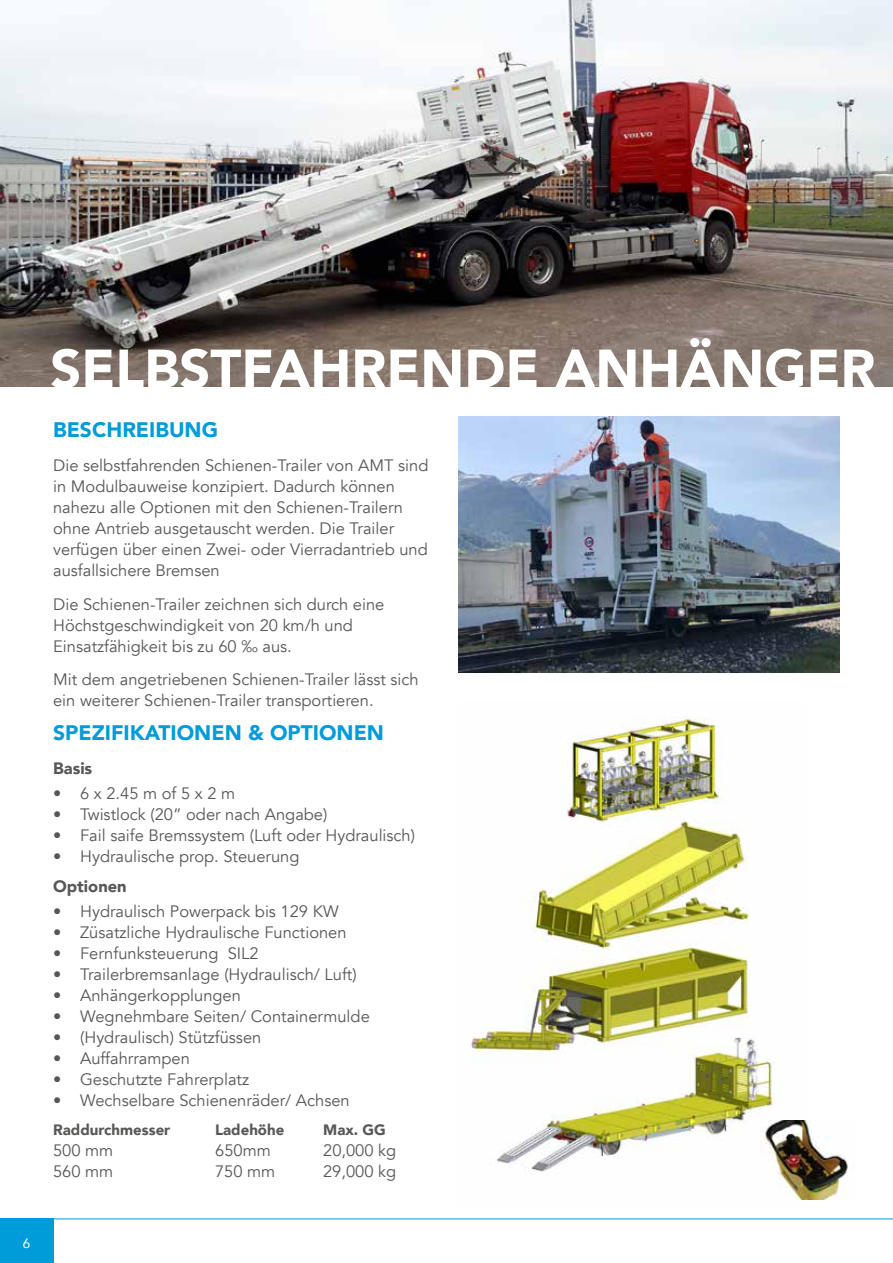
<style>
.page{position:relative;width:893px;height:1263px;background:#fff}
.page>*{position:absolute;margin:0;border:0;box-sizing:border-box;transform-origin:0 0}
.t1{font:900 54px "Avenir";color:#fff}
.t2{font:900 21px "Avenir";color:#009bd9}
.t3{font:16.5px/21px "Avenir";color:#575756}
.t4{font:900 16.5px "Avenir";color:#575756}
.t5{font:900 15px "Avenir";color:#575756}
.t6{font:13.5px "Avenir";color:#fff}
</style>
<div class="page">
<div style="left:0;top:1219px;width:53px;height:44px;background:#009bd9"></div>
<hr style="left:0;top:1218px;width:893px;height:1px;background:#009bd9">
<img style="left:0;top:0;width:893px;height:387px">
<img style="left:459px;top:416px;width:381px;height:257px">
<img style="left:470px;top:716px;width:337px;height:456px">
<img style="left:760px;top:1121px;width:88px;height:79px">
<h1 class="t1" style="left:50px;top:323px;width:827px">SELBSTFAHRENDE ANHÄNGER</h1>
<p class="t2" style="left:53px;top:412px;width:166px">BESCHREIBUNG</p>
<p class="t3" style="left:53px;top:455px;width:377px">Die selbstfahrenden Schienen-Trailer von AMT sind in Modulbauweise konzipiert. Dadurch können nahezu alle Optionen mit den Schienen-Trailern ohne Antrieb ausgetauscht werden. Die Trailer verfügen über einen Zwei- oder Vierradantrieb und ausfallsichere Bremsen</p>
<p class="t3" style="left:53px;top:594px;width:333px">Die Schienen-Trailer zeichnen sich durch eine<br>Höchstgeschwindigkeit von 20 km/h und<br>Einsatzfähigkeit bis zu 60 ‰ aus.</p>
<p class="t3" style="left:53px;top:669px;width:367px">Mit dem angetriebenen Schienen-Trailer lässt sich ein weiterer Schienen-Trailer transportieren.</p>
<p class="t2" style="left:53px;top:715px;width:332px">SPEZIFIKATIONEN &amp; OPTIONEN</p>
<p class="t4" style="left:53px;top:754px;width:41px">Basis</p>
<p class="t3" style="left:53px;top:783px;width:184px">• 6 x 2.45 m of 5 x 2 m</p>
<p class="t3" style="left:53px;top:804px;width:276px">• Twistlock (20” oder nach Angabe)</p>
<p class="t3" style="left:53px;top:825px;width:363px">• Fail saife Bremssystem (Luft oder Hydraulisch)</p>
<p class="t3" style="left:53px;top:846px;width:248px">• Hydraulische prop. Steuerung</p>
<p class="t4" style="left:53px;top:872px;width:75px">Optionen</p>
<p class="t3" style="left:53px;top:901px;width:287px">• Hydraulisch Powerpack bis 129 KW</p>
<p class="t3" style="left:53px;top:922px;width:295px">• Züsatzliche Hydraulische Functionen</p>
<p class="t3" style="left:53px;top:943px;width:207px">• Fernfunksteuerung SIL2</p>
<p class="t3" style="left:53px;top:964px;width:305px">• Trailerbremsanlage (Hydraulisch/ Luft)</p>
<p class="t3" style="left:53px;top:985px;width:189px">• Anhängerkopplungen</p>
<p class="t3" style="left:53px;top:1006px;width:318px">• Wegnehmbare Seiten/ Containermulde</p>
<p class="t3" style="left:53px;top:1027px;width:210px">• (Hydraulisch) Stützfüssen</p>
<p class="t3" style="left:53px;top:1048px;width:138px">• Auffahrrampen</p>
<p class="t3" style="left:53px;top:1069px;width:197px">• Geschutzte Fahrerplatz</p>
<p class="t3" style="left:53px;top:1090px;width:298px">• Wechselbare Schienenräder/ Achsen</p>
<p class="t5" style="left:53px;top:1117px;width:119px">Raddurchmesser</p>
<p class="t5" style="left:215px;top:1117px;width:71px">Ladehöhe</p>
<p class="t5" style="left:323px;top:1117px;width:64px">Max. GG</p>
<p class="t3" style="left:53px;top:1140px;width:62px">500 mm</p>
<p class="t3" style="left:215px;top:1140px;width:57px">650mm</p>
<p class="t3" style="left:323px;top:1140px;width:75px">20,000 kg</p>
<p class="t3" style="left:53px;top:1161px;width:62px">560 mm</p>
<p class="t3" style="left:215px;top:1161px;width:62px">750 mm</p>
<p class="t3" style="left:323px;top:1161px;width:75px">29,000 kg</p>
<p class="t6" style="left:23px;top:1233px;width:9px">6</p>
</div>
